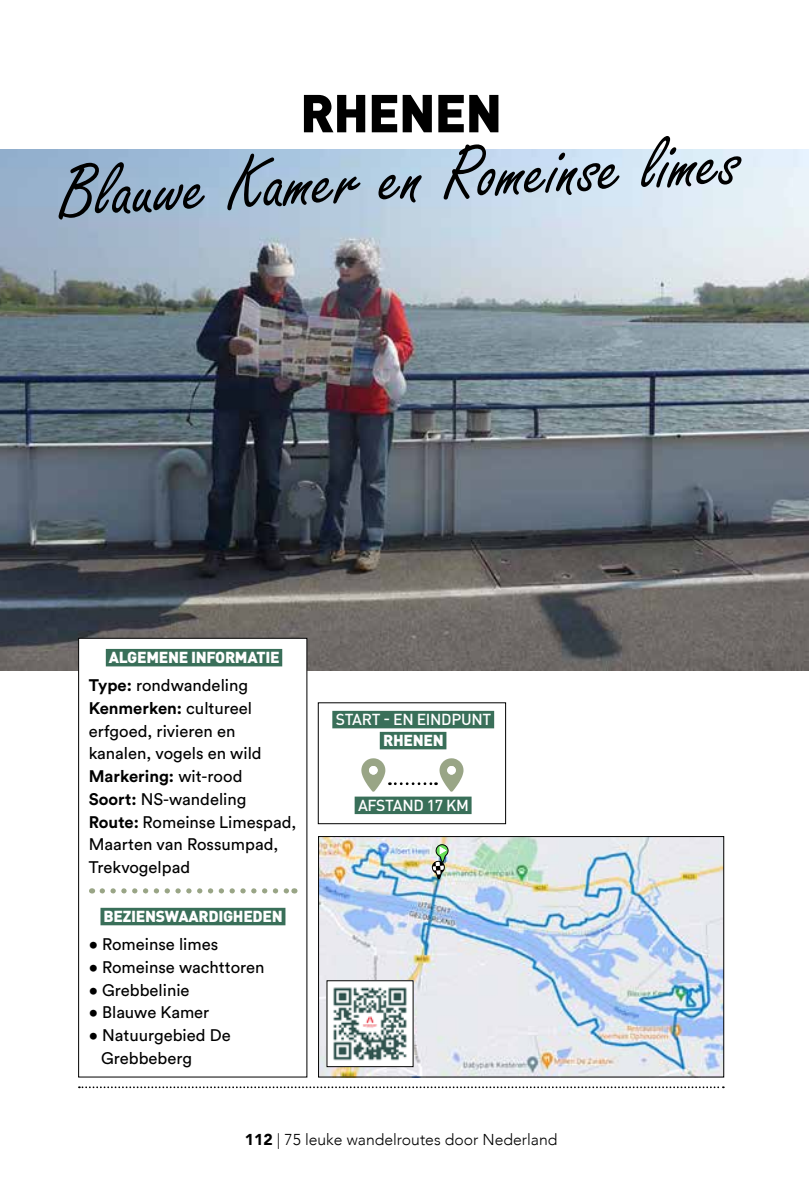
<style>
.page{position:relative;width:809px;height:1178px;background:#fff}
.page>*{position:absolute;margin:0;border:0;box-sizing:border-box;transform-origin:0 0}
.t1{font:80.5px "Freestyle Script";color:#000}
.t2{font:900 52.5px "DIN Pro";letter-spacing:-.02em;color:#000}
.t3{font:16.62px/22.8px "Circular Std";color:#000}
.t4{font:900 15.75px "DIN Pro";letter-spacing:-.02em;color:#fff}
.t5{font:300 15.75px "Avenir";color:#000}
.t6{font:500 15.75px "DIN Pro";letter-spacing:-.02em;color:#fff}
.s1{font-weight:700}
.s2{font-weight:900}
</style>
<div class="page">
<img style="left:0;top:149px;width:809px;height:521px">
<img style="left:320px;top:838px;width:402px;height:237px">
<div style="left:318px;top:836px;width:406px;height:241px;border:1px solid #000"></div>
<img style="left:329px;top:982px;width:82px;height:82px">
<div style="left:78px;top:638px;width:229px;height:439px;background:#fff;border:1px solid #000"></div>
<svg style="left:102px;top:888px;width:193px;height:5px"></svg>
<div style="left:106px;top:649px;width:176px;height:17px;background:#396f59"></div>
<div style="left:100px;top:907px;width:185px;height:18px;background:#396f59"></div>
<div style="left:318px;top:702px;width:188px;height:122px;background:#fff;border:1px solid #000"></div>
<svg style="left:361px;top:758px;width:102px;height:33px"></svg>
<div style="left:355px;top:796px;width:116px;height:18px;background:#396f59"></div>
<div style="left:332px;top:711px;width:162px;height:17px;background:#396f59"></div>
<div style="left:380px;top:732px;width:66px;height:17px;background:#396f59"></div>
<svg style="left:79px;top:1086px;width:645px;height:2px"></svg>
<svg style="left:432px;top:844px;width:16px;height:35px"></svg>
<h2 class="t2" style="left:300px;top:78px;width:204px">RHENEN</h2>
<h1 class="t1" style="left:58px;top:151px;width:683px;rotate:-3deg">Blauwe Kamer en Romeinse limes</h1>
<p class="t4" style="left:109px;top:646px;width:172px">ALGEMENE INFORMATIE</p>
<p class="t3" style="left:89px;top:673px;width:209px"><span class="s1">Type:</span> rondwandeling<br><span class="s1">Kenmerken:</span> cultureel erfgoed, rivieren en kanalen, vogels en wild<br><span class="s1">Markering:</span> wit-rood<br><span class="s1">Soort:</span> NS-wandeling<br><span class="s1">Route:</span> Romeinse Limespad,<br>Maarten van Rossumpad,<br>Trekvogelpad</p>
<p class="t4" style="left:104px;top:905px;width:181px">BEZIENSWAARDIGHEDEN</p>
<p class="t3" style="left:89px;top:932px;width:131px">• Romeinse limes</p>
<p class="t3" style="left:89px;top:955px;width:177px">• Romeinse wachttoren</p>
<p class="t3" style="left:89px;top:978px;width:102px">• Grebbelinie</p>
<p class="t3" style="left:89px;top:1001px;width:122px">• Blauwe Kamer</p>
<p class="t3" style="left:101px;top:1023px;width:131px;text-indent:-12px">• Natuurgebied De<br>Grebbeberg</p>
<p class="t6" style="left:336px;top:708px;width:157px">START - EN EINDPUNT</p>
<p class="t4" style="left:383px;top:729px;width:62px">RHENEN</p>
<p class="t6" style="left:358px;top:794px;width:112px">AFSTAND 17 KM</p>
<p class="t5" style="left:245px;top:1130px;width:314px"><span class="s2">112</span> | 75 leuke wandelroutes door Nederland</p>
</div>
